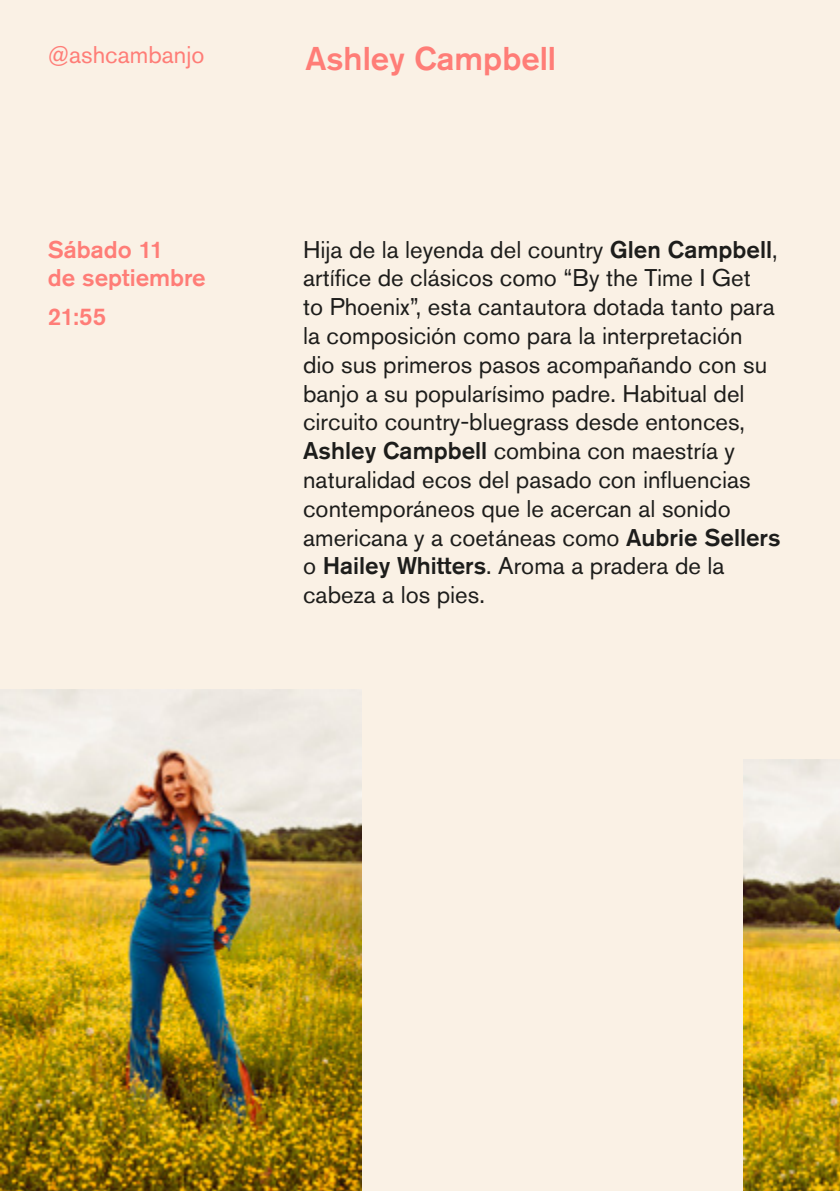
<style>
.page{position:relative;width:840px;height:1191px;background:#fff}
.page>*{position:absolute;margin:0;border:0;box-sizing:border-box;transform-origin:0 0}
.t1{font:500 32.6px "Akzidenz Grotesk BE";color:#ff7d77}
.t2{font:24px/28.8px "Akzidenz Grotesk BE";color:#1d1d1b}
.t3{font:500 24px/28px "Akzidenz Grotesk BE";color:#ff7d77}
.t4{font:24px "Akzidenz Grotesk BE";color:#ff7d77}
.s1{font-weight:500}
</style>
<div class="page">
<div style="left:0;top:0;width:839px;height:1191px;background:#faf1e5"></div>
<img style="left:0;top:689px;width:361px;height:502px">
<img style="left:743px;top:760px;width:96px;height:431px">
<p class="t4" style="left:48px;top:41px;width:158px">@ashcambanjo</p>
<p class="t3" style="left:48px;top:235px;width:159px">Sábado 11<br>de septiembre</p>
<p class="t3" style="left:48px;top:302px;width:60px">21:55</p>
<h1 class="t1" style="left:305px;top:38px;width:252px">Ashley Campbell</h1>
<p class="t2" style="left:303px;top:235px;width:478px">Hija de la leyenda del country <span class="s1">Glen Campbell</span>, artífice de clásicos como “By the Time I Get<br>to Phoenix”, esta cantautora dotada tanto para la composición como para la interpretación<br>dio sus primeros pasos acompañando con su banjo a su popularísimo padre. Habitual del circuito country-bluegrass desde entonces, <span class="s1">Ashley Campbell</span> combina con maestría y naturalidad ecos del pasado con influencias contemporáneos que le acercan al sonido americana y a coetáneas como <span class="s1">Aubrie Sellers </span>o <span class="s1">Hailey Whitters</span>. Aroma a pradera de la cabeza a los pies.</p>
</div>
